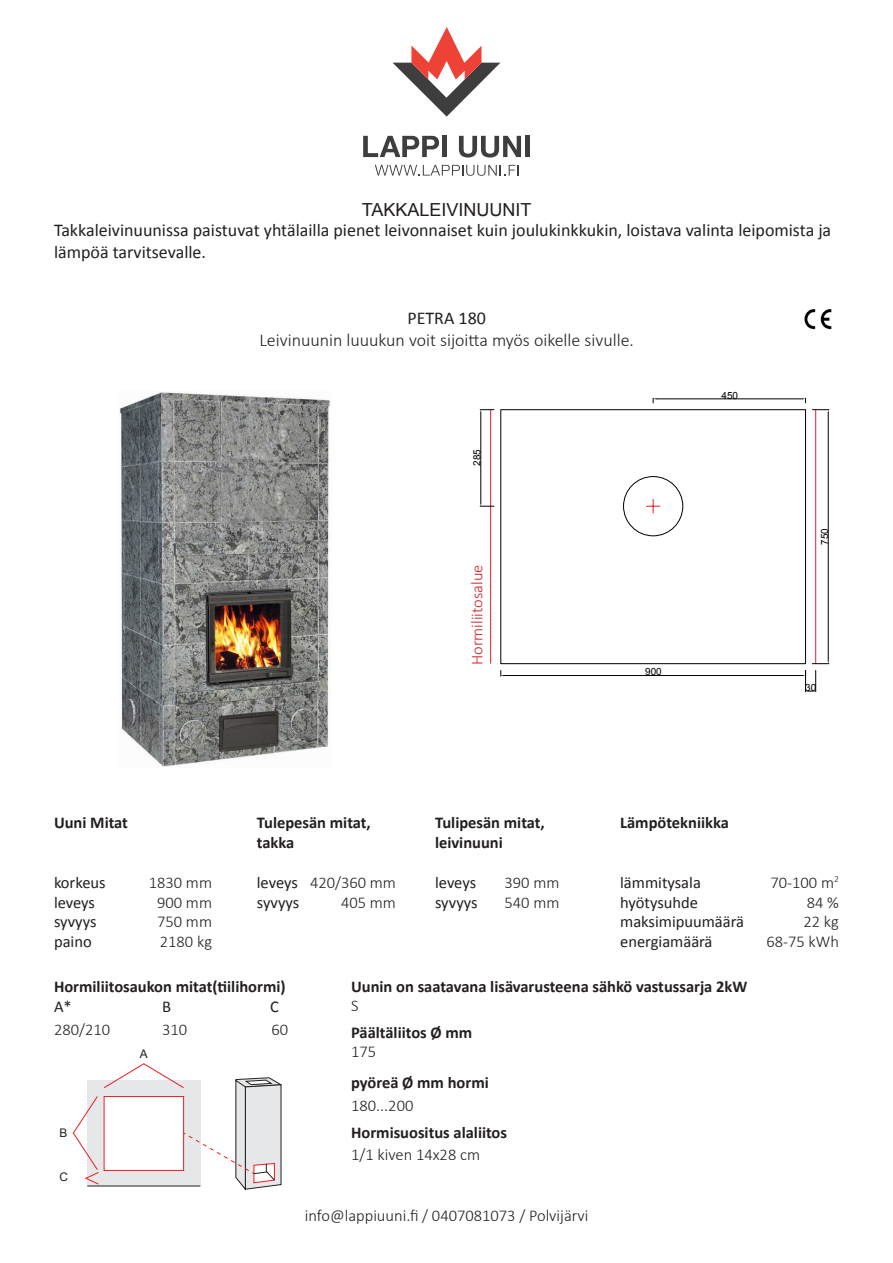
<style>
.page{position:relative;width:893px;height:1263px;background:#fff}
.page>*{position:absolute;margin:0;border:0;box-sizing:border-box;transform-origin:0 0}
.t1{font:18px/21.6px "Calibri";color:#231f20}
.t2{font:300 18px "Calibri";color:#231f20}
.t3{font:18px "Arial";color:#231f20}
.t4{font:700 16.5px "Calibri";color:#231f20}
.t5{font:300 16.5px "Calibri";color:#231f20}
.t6{font:16.5px "Calibri";color:#231f20}
.t7{font:300 16.5px "Calibri";color:#d1232a}
.t8{font:11.85px "Arial";color:#231f20}
.t9{font:9.9px "Arial";color:#000001}
</style>
<div class="page">
<svg style="left:363px;top:136px;width:76px;height:21px"></svg>
<div style="left:442px;top:136px;width:5px;height:21px;background:#3e3e3f"></div>
<svg style="left:459px;top:136px;width:62px;height:22px"></svg>
<div style="left:525px;top:136px;width:5px;height:21px;background:#3e3e3f"></div>
<svg style="left:375px;top:165px;width:144px;height:11px"></svg>
<svg style="left:392px;top:27px;width:108px;height:90px"></svg>
<svg style="left:72px;top:1063px;width:210px;height:127px"></svg>
<img style="left:804px;top:309px;width:28px;height:21px">
<img style="left:120px;top:392px;width:210px;height:375px">
<hr style="left:490px;top:410px;width:1px;height:254px;background:#ee1d23">
<svg style="left:500px;top:409px;width:329px;height:255px"></svg>
<hr style="left:504px;top:675px;width:298px;height:1px;background:#000001">
<svg style="left:500px;top:670px;width:4px;height:6px"></svg>
<svg style="left:802px;top:670px;width:14px;height:22px"></svg>
<hr style="left:481px;top:413px;width:1px;height:90px;background:#000001">
<svg style="left:480px;top:503px;width:14px;height:4px"></svg>
<svg style="left:480px;top:409px;width:14px;height:4px"></svg>
<svg style="left:653px;top:398px;width:153px;height:12px"></svg>
<p class="t3" style="left:362px;top:198px;width:171px">TAKKALEIVINUUNIT</p>
<p class="t1" style="left:54px;top:219px;width:779px">Takkaleivinuunissa paistuvat yhtälailla pienet leivonnaiset kuin joulukinkkukin, loistava valinta leipomista ja lämpöä tarvitsevalle.</p>
<p class="t1" style="left:407px;top:308px;width:80px">PETRA 180</p>
<p class="t2" style="left:259px;top:329px;width:376px">Leivinuunin luuukun voit sijoitta myös oikelle sivulle.</p>
<p class="t9" style="left:471px;top:466px;width:18px;rotate:-90deg">285</p>
<p class="t7" style="left:467px;top:665px;width:102px;rotate:-90deg">Hormiliitosalue</p>
<p class="t9" style="left:645px;top:665px;width:18px">900</p>
<p class="t9" style="left:721px;top:389px;width:18px">450</p>
<p class="t9" style="left:818px;top:545px;width:18px;rotate:-90deg">750</p>
<p class="t9" style="left:805px;top:681px;width:13px">30</p>
<p class="t4" style="left:54px;top:812px;width:76px">Uuni Mitat</p>
<p class="t6" style="left:54px;top:872px;width:53px">korkeus</p>
<p class="t6" style="left:54px;top:892px;width:43px">leveys</p>
<p class="t6" style="left:54px;top:911px;width:44px">syvyys</p>
<p class="t6" style="left:54px;top:931px;width:39px">paino</p>
<p class="t5" style="left:149px;top:872px;width:65px">1830 mm</p>
<p class="t5" style="left:157px;top:892px;width:56px">900 mm</p>
<p class="t5" style="left:157px;top:912px;width:56px">750 mm</p>
<p class="t5" style="left:160px;top:931px;width:54px">2180 kg</p>
<p class="t4" style="left:257px;top:812px;width:116px">Tulepesän mitat,</p>
<p class="t4" style="left:257px;top:832px;width:39px">takka</p>
<p class="t6" style="left:257px;top:872px;width:43px">leveys</p>
<p class="t6" style="left:257px;top:892px;width:44px">syvyys</p>
<p class="t5" style="left:310px;top:872px;width:87px">420/360 mm</p>
<p class="t5" style="left:341px;top:892px;width:56px">405 mm</p>
<p class="t4" style="left:435px;top:812px;width:111px">Tulipesän mitat,</p>
<p class="t4" style="left:435px;top:832px;width:69px">leivinuuni</p>
<p class="t6" style="left:435px;top:872px;width:43px">leveys</p>
<p class="t6" style="left:435px;top:892px;width:44px">syvyys</p>
<p class="t5" style="left:505px;top:872px;width:56px">390 mm</p>
<p class="t5" style="left:505px;top:892px;width:56px">540 mm</p>
<p class="t4" style="left:620px;top:812px;width:110px">Lämpötekniikka</p>
<p class="t6" style="left:620px;top:872px;width:82px">lämmitysala</p>
<p class="t6" style="left:620px;top:892px;width:79px">hyötysuhde</p>
<p class="t6" style="left:620px;top:911px;width:125px">maksimipuumäärä</p>
<p class="t6" style="left:620px;top:931px;width:94px">energiamäärä</p>
<p class="t4" style="left:54px;top:976px;width:233px">Hormiliitosaukon mitat(tiilihormi)</p>
<p class="t6" style="left:54px;top:996px;width:19px">A*</p>
<p class="t6" style="left:162px;top:996px;width:10px">B</p>
<p class="t6" style="left:270px;top:996px;width:10px">C</p>
<p class="t4" style="left:351px;top:976px;width:398px">Uunin on saatavana lisävarusteena sähkö vastussarja 2kW</p>
<p class="t5" style="left:351px;top:995px;width:9px">S</p>
<p class="t5" style="left:54px;top:1020px;width:58px">280/210</p>
<p class="t5" style="left:162px;top:1020px;width:27px">310</p>
<p class="t5" style="left:271px;top:1020px;width:18px">60</p>
<p class="t4" style="left:351px;top:1022px;width:123px">Päältäliitos Ø mm</p>
<p class="t8" style="left:140px;top:1046px;width:9px">A</p>
<p class="t5" style="left:351px;top:1042px;width:27px">175</p>
<p class="t4" style="left:351px;top:1071px;width:139px">pyöreä Ø mm hormi</p>
<p class="t5" style="left:351px;top:1095px;width:64px">180...200</p>
<p class="t5" style="left:351px;top:1144px;width:131px">1/1 kiven 14x28 cm</p>
<p class="t8" style="left:59px;top:1124px;width:9px">B</p>
<p class="t4" style="left:351px;top:1121px;width:157px">Hormisuositus alaliitos</p>
<p class="t8" style="left:59px;top:1169px;width:10px">C</p>
<p class="t5" style="left:305px;top:1206px;width:285px">info@lappiuuni.fi / 0407081073 / Polvijärvi</p>
<p class="t5" style="left:770px;top:872px;width:70px">70-100 m<sup>2</sup></p>
<p class="t5" style="left:807px;top:892px;width:34px">84 %</p>
<p class="t5" style="left:803px;top:912px;width:37px">22 kg</p>
<p class="t5" style="left:766px;top:931px;width:74px">68-75 kWh</p>
</div>
